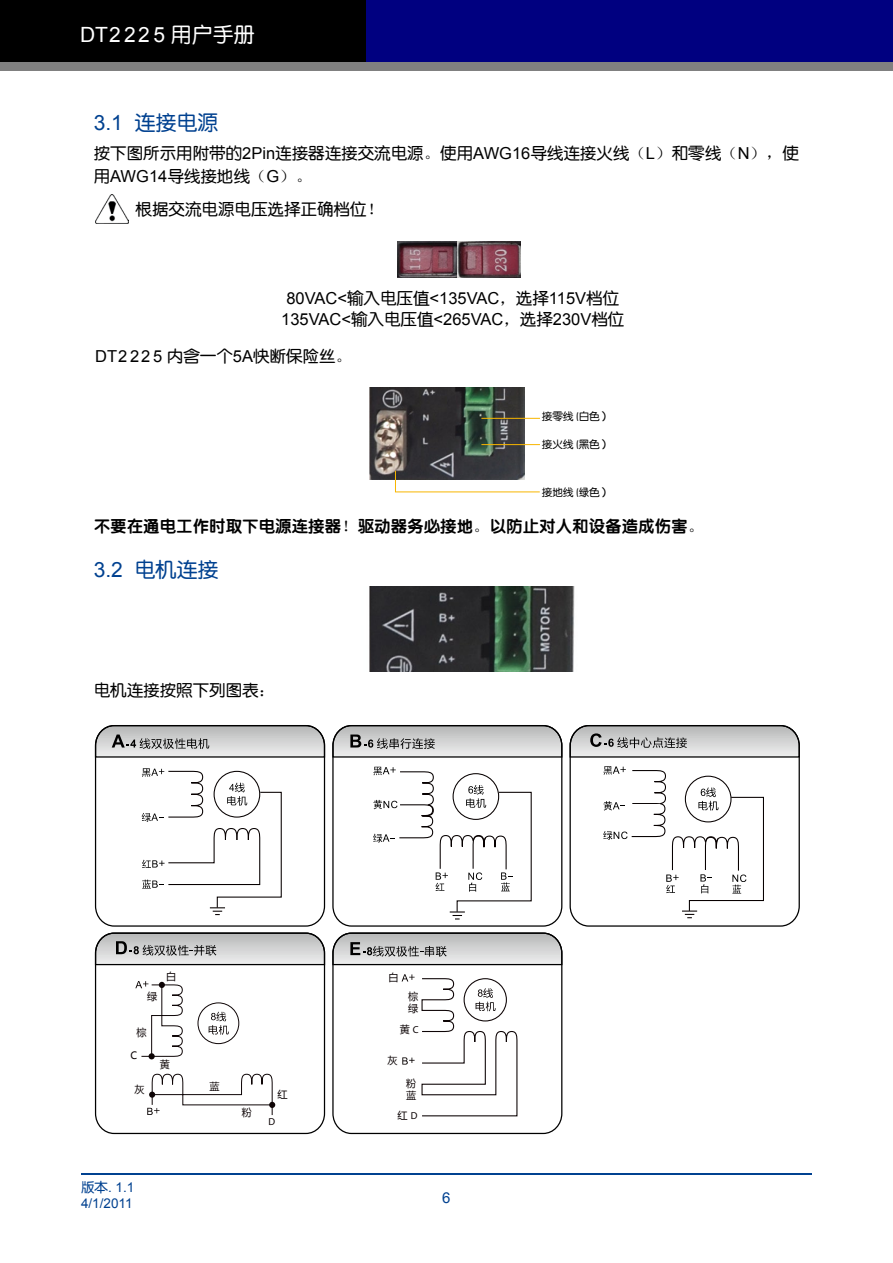
<style>
.page{position:relative;width:893px;height:1263px;background:#fff}
.page>*{position:absolute;margin:0;border:0;box-sizing:border-box;transform-origin:0 0}
.t1{font:21px "FZY3 JW GB1 0";color:#004190}
.t2{font:21px "Arial";color:#fff}
.t3{font:16.5px/22.5px "FZY3 JW GB1 0";color:#000}
.t4{font:16.5px/21px "Arial";color:#000;text-align:center}
.t5{font:16.5px "FZY4 JW GB1 0";color:#000}
.t6{font:15px "Arial";color:#004190}
.t7{font:13.5px/16.5px "Arial";color:#004190}
.t8{font:10.65px "FZY3 JW GB1 0";color:#000}
.t9{font:10.05px/12.1px "Microsoft Ya Hei";color:#090102}
.t10{font:10.05px "Myriad";color:#090102}
.s1{font-family:"FZY3 JW GB1 0"}
.s2{font-family:"Arial"}
.s3{font-family:"Sim Sun"}
.s4{font-family:"Myriad"}
</style>
<div class="page">
<div style="left:0;top:0;width:413px;height:64px;background:#000"></div>
<div style="left:367px;top:0;width:526px;height:64px;background:#000080"></div>
<div style="left:0;top:63px;width:893px;height:8px;background:#808080"></div>
<hr style="left:81px;top:1173px;width:731px;height:1px;background:#004190">
<img style="left:369px;top:587px;width:206px;height:85px">
<svg style="left:94px;top:725px;width:232px;height:33px;background:#c0c1c1"></svg>
<div style="left:95px;top:725px;width:230px;height:202px;border:1px solid #000;border-radius:19px"></div>
<div style="left:570px;top:725px;width:229px;height:202px;border:1px solid #000;border-radius:19px"></div>
<svg style="left:569px;top:725px;width:230px;height:33px;background:#b8b8b9"></svg>
<svg style="left:334px;top:725px;width:229px;height:33px;background:#c0c0c1"></svg>
<div style="left:332px;top:725px;width:230px;height:202px;border:1px solid #000;border-radius:19px"></div>
<div style="left:95px;top:932px;width:230px;height:202px;border:1px solid #000;border-radius:19px"></div>
<svg style="left:94px;top:932px;width:232px;height:34px;background:#b7b8b8"></svg>
<div style="left:332px;top:932px;width:230px;height:202px;border:1px solid #000;border-radius:19px"></div>
<svg style="left:332px;top:932px;width:231px;height:34px;background:#b7b7b7"></svg>
<svg style="left:142px;top:768px;width:140px;height:147px"></svg>
<svg style="left:373px;top:767px;width:159px;height:152px"></svg>
<svg style="left:603px;top:766px;width:161px;height:152px"></svg>
<div style="left:197px;top:1002px;width:42px;height:42px;border:1px solid #0e0506;border-radius:50%"></div>
<svg style="left:209px;top:1012px;width:20px;height:23px"></svg>
<svg style="left:135px;top:981px;width:48px;height:78px"></svg>
<svg style="left:147px;top:1073px;width:128px;height:42px"></svg>
<svg style="left:421px;top:978px;width:97px;height:139px"></svg>
<svg style="left:402px;top:974px;width:13px;height:7px"></svg>
<svg style="left:402px;top:1057px;width:13px;height:7px"></svg>
<img style="left:96px;top:195px;width:33px;height:29px">
<img style="left:370px;top:387px;width:155px;height:92px">
<svg style="left:395px;top:470px;width:145px;height:23px"></svg>
<hr style="left:481px;top:418px;width:59px;height:1px;background:#f8b600">
<hr style="left:481px;top:444px;width:59px;height:1px;background:#f8b600">
<img style="left:397px;top:242px;width:61px;height:35px">
<img style="left:458px;top:242px;width:62px;height:35px">
<p class="t2" style="left:80px;top:21px;width:176px">DT2 22 5 <span class="s1">用户手册</span></p>
<p class="t1" style="left:94px;top:111px;width:126px"><span class="s2">3.1</span> 连接电源</p>
<p class="t3" style="left:94px;top:143px;width:707px">按下图所示用附带的<span class="s2">2Pin</span>连接器连接交流电源<span class="s3">。</span>使用<span class="s2">AWG16</span>导线连接火线<span class="s3">（</span><span class="s2">L</span><span class="s3">）</span>和零线<span class="s3">（</span><span class="s2">N</span><span class="s3">），</span>使用<span class="s2">AWG14</span>导线接地线<span class="s3">（</span><span class="s2">G</span><span class="s3">）。</span></p>
<p class="t3" style="left:136px;top:199px;width:249px">根据交流电源电压选择正确档位<span class="s3">！</span></p>
<p class="t4" style="left:281px;top:288px;width:345px">80VAC&lt;<span class="s1">输入电压值</span>&lt;135VAC<span class="s3">，</span><span class="s1">选择</span>115V<span class="s1">档位<br></span>135VAC&lt;<span class="s1">输入电压值</span>&lt;265VAC<span class="s3">，</span><span class="s1">选择</span>230V<span class="s1">档位</span></p>
<p class="t3" style="left:95px;top:345px;width:258px"><span class="s2">DT2 22 5</span> 内含一个<span class="s2">5A</span>快断保险丝<span class="s3">。</span></p>
<p class="t8" style="left:542px;top:411px;width:70px">接零线 (白色）</p>
<p class="t8" style="left:542px;top:439px;width:70px">接火线 (黑色）</p>
<p class="t8" style="left:542px;top:487px;width:70px">接地线 (绿色）</p>
<p class="t5" style="left:94px;top:517px;width:612px">不要在通电工作时取下电源连接器<span class="s3">！</span>驱动器务必接地<span class="s3">。</span>以防止对人和设备造成伤害<span class="s3">。</span></p>
<p class="t1" style="left:94px;top:558px;width:126px"><span class="s2">3.2</span> 电机连接</p>
<p class="t3" style="left:94px;top:679px;width:183px">电机连接按照下列图表<span class="s3">：</span></p>
<p class="t9" style="left:166px;top:970px;width:12px">白</p>
<p class="t9" style="left:388px;top:971px;width:12px">白</p>
<p class="t9" style="left:147px;top:990px;width:12px">绿</p>
<p class="t9" style="left:408px;top:990px;width:12px">棕绿</p>
<p class="t9" style="left:137px;top:1026px;width:12px">棕</p>
<p class="t9" style="left:400px;top:1023px;width:20px">黄 <span class="s4">C</span></p>
<p class="t9" style="left:131px;top:1049px;width:8px">C</p>
<p class="t9" style="left:160px;top:1057px;width:12px">黄</p>
<p class="t9" style="left:387px;top:1054px;width:12px">灰</p>
<p class="t9" style="left:135px;top:1083px;width:12px">灰</p>
<p class="t9" style="left:209px;top:1080px;width:12px">蓝</p>
<p class="t9" style="left:278px;top:1088px;width:12px">红</p>
<p class="t9" style="left:406px;top:1077px;width:12px">粉蓝</p>
<p class="t7" style="left:81px;top:1179px;width:55px"><span class="s1">版本</span>. 1.1<br>4/1/2011</p>
<p class="t9" style="left:242px;top:1106px;width:12px">粉</p>
<p class="t9" style="left:398px;top:1109px;width:21px">红 <span class="s4">D</span></p>
<p class="t10" style="left:268px;top:1117px;width:8px">D</p>
<p class="t6" style="left:442px;top:1188px;width:10px">6</p>
</div>
